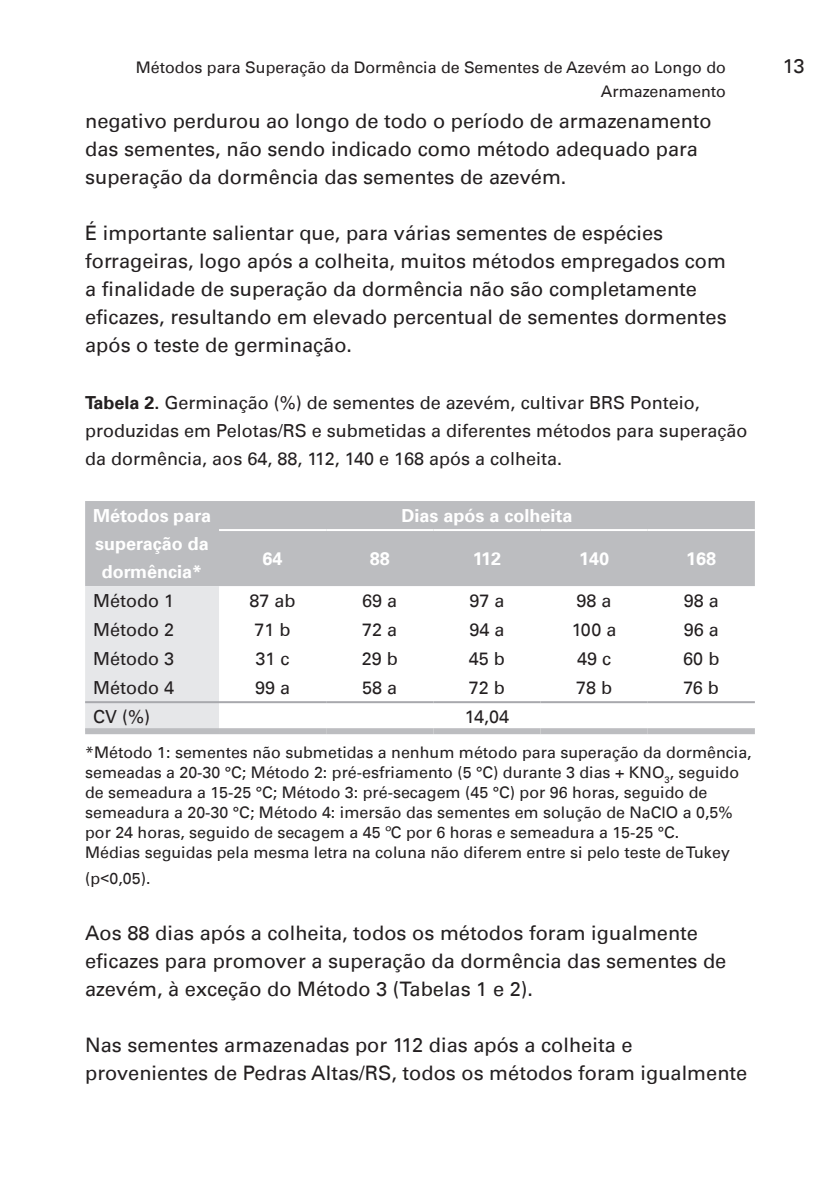
<style>
.page{position:relative;width:840px;height:1191px;background:#fff}
.page>*{position:absolute;margin:0;border:0;box-sizing:border-box;transform-origin:0 0}
.texto_corrido{font:20px/28px "Univers LT";color:#231f20}
.texto_corrido-2{font:18px/28px "Univers LT";color:#231f20}
.t1{font:700 18px/28px "Univers LT";color:#fff;text-align:center}
.texto_corrido-3{font:16px/20px "Univers LT";color:#231f20}
.s1{font-weight:700}
.s2{font-family:"Arial"}
</style>
<div class="page">
<div style="left:85px;top:501px;width:669px;height:85px;background:#bcbdc0"></div>
<div style="left:85px;top:586px;width:134px;height:142px;background:#e6e7e9"></div>
<div style="left:85px;top:728px;width:134px;height:6px;background:#bcbdc0"></div>
<div style="left:219px;top:728px;width:107px;height:6px;background:#bcbdc0"></div>
<div style="left:326px;top:728px;width:107px;height:6px;background:#bcbdc0"></div>
<div style="left:433px;top:728px;width:107px;height:6px;background:#bcbdc0"></div>
<div style="left:540px;top:728px;width:107px;height:6px;background:#bcbdc0"></div>
<div style="left:647px;top:728px;width:107px;height:6px;background:#bcbdc0"></div>
<hr style="left:85px;top:701px;width:134px;height:2px;background:#a8a9ad">
<hr style="left:219px;top:701px;width:107px;height:2px;background:#a8a9ad">
<hr style="left:326px;top:701px;width:107px;height:2px;background:#a8a9ad">
<hr style="left:433px;top:701px;width:107px;height:2px;background:#a8a9ad">
<hr style="left:540px;top:701px;width:107px;height:2px;background:#a8a9ad">
<hr style="left:647px;top:701px;width:107px;height:2px;background:#a8a9ad">
<hr style="left:219px;top:529px;width:107px;height:2px;background:#fff">
<hr style="left:326px;top:529px;width:107px;height:2px;background:#fff">
<hr style="left:433px;top:529px;width:107px;height:2px;background:#fff">
<hr style="left:540px;top:529px;width:107px;height:2px;background:#fff">
<hr style="left:647px;top:529px;width:107px;height:2px;background:#fff">
<p class="texto_corrido-3" style="left:136px;top:57px;width:591px">Métodos para Superação da Dormência de Sementes de Azevém ao Longo do</p>
<p class="texto_corrido" style="left:782px;top:52px;width:23px">13</p>
<p class="texto_corrido-3" style="left:600px;top:81px;width:127px">Armazenamento</p>
<p class="texto_corrido" style="left:85px;top:107px;width:628px">negativo perdurou ao longo de todo o período de armazenamento das sementes, não sendo indicado como método adequado para superação da dormência das sementes de azevém.</p>
<p class="texto_corrido" style="left:85px;top:219px;width:642px">É importante salientar que, para várias sementes de espécies forrageiras, logo após a colheita, muitos métodos empregados com a finalidade de superação da dormência não são completamente eficazes, resultando em elevado percentual de sementes dormentes após o teste de germinação.</p>
<p class="texto_corrido-2" style="left:85px;top:388px;width:663px"><span class="s1">Tabela 2.</span> Germinação (%) de sementes de azevém, cultivar BRS Ponteio, produzidas em Pelotas/RS e submetidas a diferentes métodos para superação da dormência, aos 64, 88, 112, 140 e 168 após a colheita.</p>
<p class="t1" style="left:93px;top:502px;width:119px">Métodos para superação da dormência*</p>
<p class="t1" style="left:401px;top:502px;width:173px">Dias após a colheita</p>
<p class="t1" style="left:262px;top:544px;width:22px">64</p>
<p class="t1" style="left:369px;top:544px;width:22px">88</p>
<p class="t1" style="left:472px;top:544px;width:30px">112</p>
<p class="t1" style="left:578px;top:544px;width:32px">140</p>
<p class="t1" style="left:686px;top:544px;width:32px">168</p>
<p class="texto_corrido-2" style="left:93px;top:587px;width:82px">Método 1</p>
<p class="texto_corrido-2" style="left:249px;top:587px;width:48px">87 ab</p>
<p class="texto_corrido-2" style="left:362px;top:587px;width:37px">69 a</p>
<p class="texto_corrido-2" style="left:469px;top:587px;width:37px">97 a</p>
<p class="texto_corrido-2" style="left:576px;top:587px;width:37px">98 a</p>
<p class="texto_corrido-2" style="left:683px;top:587px;width:37px">98 a</p>
<p class="texto_corrido-2" style="left:93px;top:616px;width:82px">Método 2</p>
<p class="texto_corrido-2" style="left:254px;top:616px;width:38px">71 b</p>
<p class="texto_corrido-2" style="left:362px;top:616px;width:37px">72 a</p>
<p class="texto_corrido-2" style="left:469px;top:616px;width:37px">94 a</p>
<p class="texto_corrido-2" style="left:571px;top:616px;width:46px">100 a</p>
<p class="texto_corrido-2" style="left:683px;top:616px;width:37px">96 a</p>
<p class="texto_corrido-2" style="left:93px;top:645px;width:82px">Método 3</p>
<p class="texto_corrido-2" style="left:255px;top:645px;width:36px">31 c</p>
<p class="texto_corrido-2" style="left:361px;top:645px;width:38px">29 b</p>
<p class="texto_corrido-2" style="left:468px;top:645px;width:38px">45 b</p>
<p class="texto_corrido-2" style="left:576px;top:645px;width:36px">49 c</p>
<p class="texto_corrido-2" style="left:683px;top:645px;width:38px">60 b</p>
<p class="texto_corrido-2" style="left:93px;top:674px;width:82px">Método 4</p>
<p class="texto_corrido-2" style="left:255px;top:674px;width:37px">99 a</p>
<p class="texto_corrido-2" style="left:362px;top:674px;width:37px">58 a</p>
<p class="texto_corrido-2" style="left:468px;top:674px;width:38px">72 b</p>
<p class="texto_corrido-2" style="left:575px;top:674px;width:38px">78 b</p>
<p class="texto_corrido-2" style="left:683px;top:674px;width:37px">76 b</p>
<p class="texto_corrido-2" style="left:93px;top:703px;width:59px">CV (%)</p>
<p class="texto_corrido-2" style="left:464px;top:703px;width:46px">14,04</p>
<p class="texto_corrido-3" style="left:85px;top:742px;width:667px">*Método 1: sementes não submetidas a nenhum método para superação da dormência, semeadas a 20-30 °C; Método 2: pré-esfriamento (5 °C) durante 3 dias + KNO<sub>3</sub>, seguido de semeadura a 15-25 °C; Método 3: pré-secagem (45 °C) por 96 horas, seguido de semeadura a 20-30 °C; Método 4: imersão das sementes em solução de NaClO a 0,5% por 24 horas, seguido de secagem a 45 ºC por 6 horas e semeadura a 15-25 °C.</p>
<p class="texto_corrido-3" style="left:85px;top:839px;width:646px;line-height:26px">Médias seguidas pela mesma letra na coluna não diferem entre si pelo teste de Tukey (p<span class="s2">˂</span>0,05).</p>
<p class="texto_corrido" style="left:85px;top:919px;width:642px">Aos 88 dias após a colheita, todos os métodos foram igualmente eficazes para promover a superação da dormência das sementes de azevém, à exceção do Método 3 (Tabelas 1 e 2).</p>
<p class="texto_corrido" style="left:85px;top:1031px;width:663px">Nas sementes armazenadas por 112 dias após a colheita e provenientes de Pedras Altas/RS, todos os métodos foram igualmente</p>
</div>
